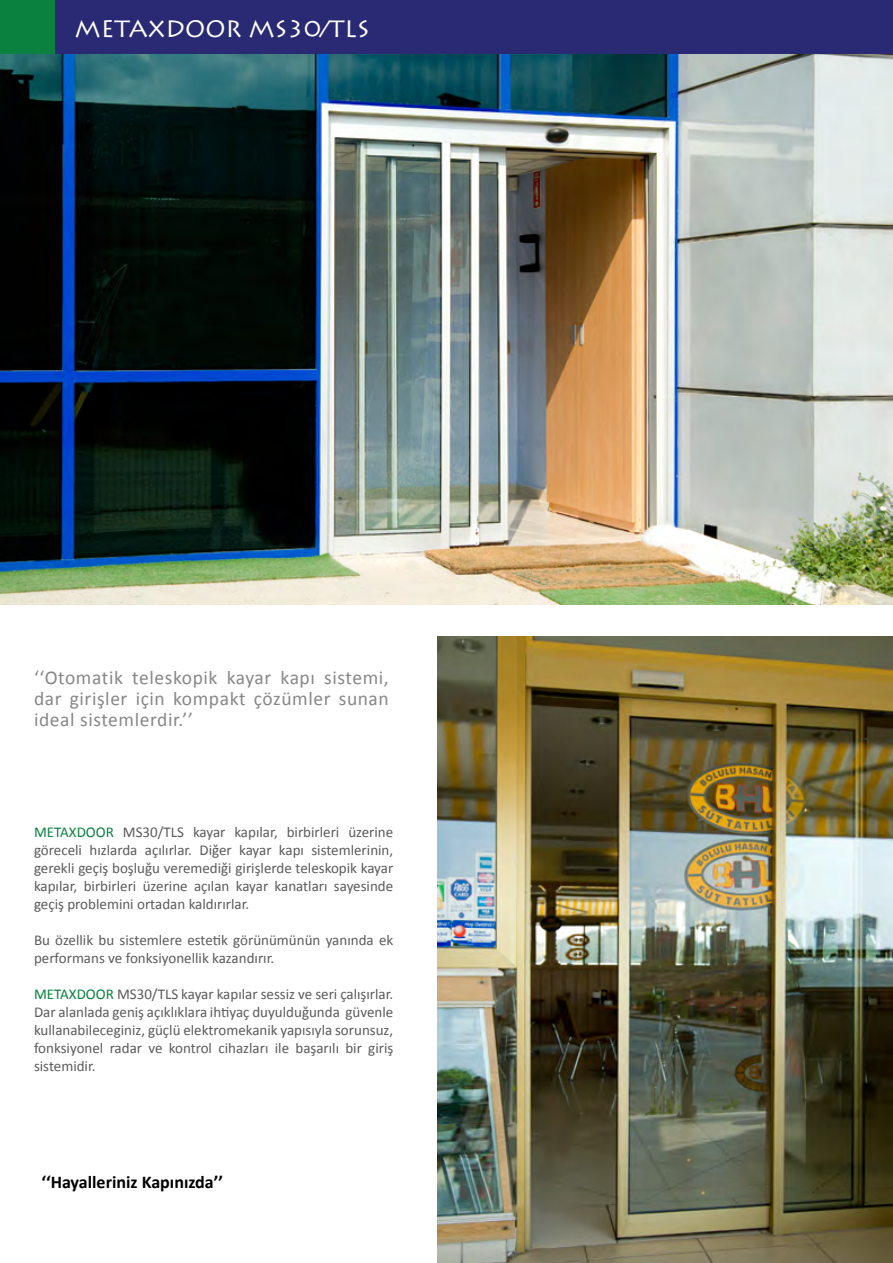
<style>
.page{position:relative;width:893px;height:1263px;background:#fff}
.page>*{position:absolute;margin:0;border:0;box-sizing:border-box;transform-origin:0 0}
.t1{font:23.7px "Lithos Pro";color:#fff}
.t2{font:19.5px/21px "Calibri";letter-spacing:.03em;color:#878787;text-align:justify}
.t3{font:700 18px "Calibri";color:#000}
.t4{font:15px/18px "Calibri";color:#5b5b5b;text-align:justify}
.s1{color:#0b8140}
</style>
<div class="page">
<div style="left:0;top:0;width:893px;height:54px;background:#292974"></div>
<div style="left:0;top:0;width:54px;height:54px;background:#0b8140"></div>
<img style="left:438px;top:637px;width:455px;height:626px">
<img style="left:0;top:54px;width:893px;height:551px">
<h1 class="t1" style="left:75px;top:15px;width:296px">METAXDOOR MS30/TLS</h1>
<h2 class="t2" style="left:34px;top:667px;width:356px">‘‘Otomatik teleskopik kayar kapı sistemi, dar girişler için kompakt çözümler sunan ideal sistemlerdir.’’</h2>
<p class="t4" style="left:34px;top:823px;width:361px"><span class="s1">METAXDOOR</span> MS30/TLS kayar kapılar, birbirleri üzerine göreceli hızlarda açılırlar. Diğer kayar kapı sistemlerinin, gerekli geçiş boşluğu veremediği girişlerde teleskopik kayar kapılar, birbirleri üzerine açılan kayar kanatları sayesinde geçiş problemini ortadan kaldırırlar.</p>
<p class="t4" style="left:34px;top:931px;width:361px">Bu özellik bu sistemlere estetik görünümünün yanında ek performans ve fonksiyonellik kazandırır.</p>
<p class="t4" style="left:34px;top:985px;width:361px"><span class="s1">METAXDOOR</span> MS30/TLS kayar kapılar sessiz ve seri çalışırlar.<br>Dar alanlada geniş açıklıklara ihtiyaç duyulduğunda güvenle kullanabileceginiz, güçlü elektromekanik yapısıyla sorunsuz, fonksiyonel radar ve kontrol cihazları ile başarılı bir giriş sistemidir.</p>
<p class="t3" style="left:41px;top:1170px;width:183px">‘‘Hayalleriniz Kapınızda’’</p>
</div>
